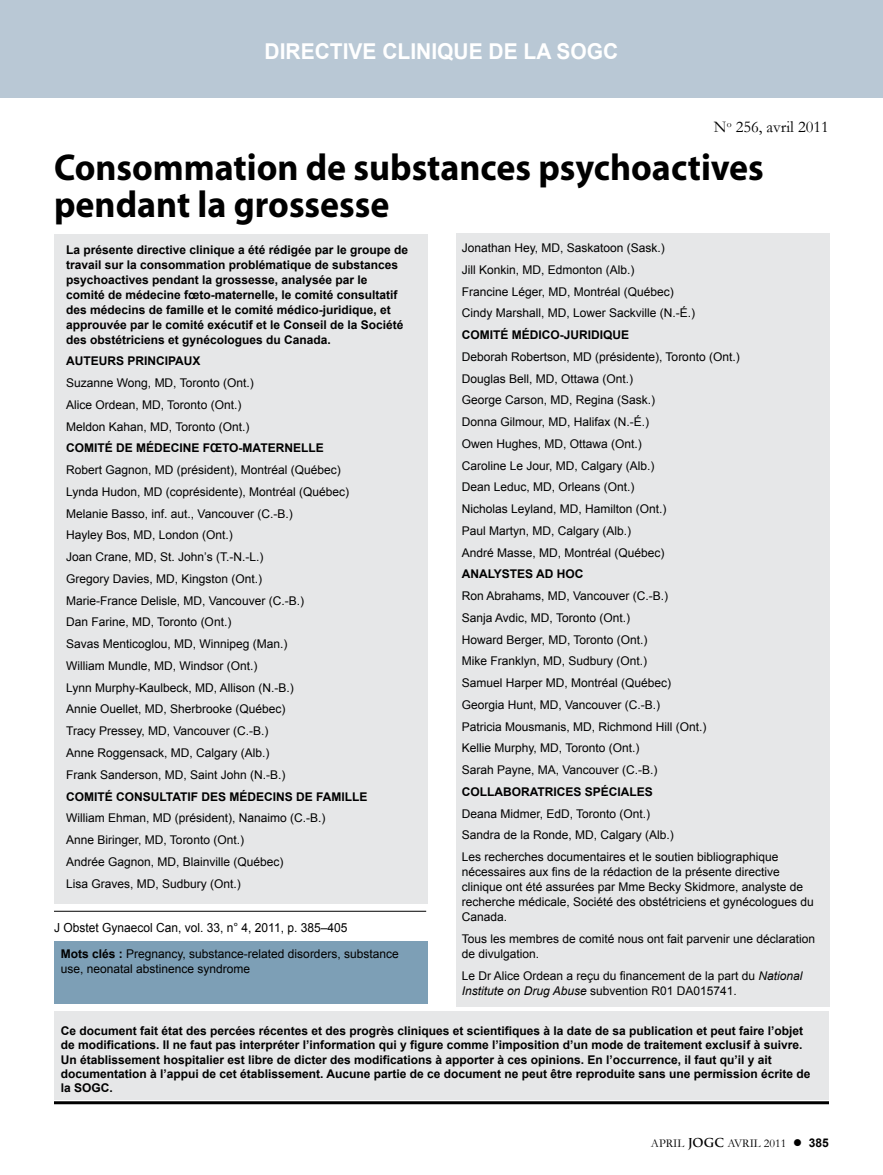
<style>
.page{position:relative;width:883px;height:1175px;background:#fff}
.page>*{position:absolute;margin:0;border:0;box-sizing:border-box;transform-origin:0 0}
.t1{font:700 37.5px/36px "Myriad";color:#000;scale:.96 1}
.t2{font:700 21.9px "Arial";color:#fff;scale:.96 1}
.t3{font:16.5px "Garamond";color:#000}
.t4{font:12.45px "Arial";color:#000;scale:.96 1}
.t5{font:12px/21.8px "Arial";color:#000}
.t6{font:700 12px/15px "Arial";color:#000}
.t7{font:12px "Garamond";color:#000}
.s1{font-weight:700}
.s2{font-style:italic}
.s3{font-family:"Trajan Pro";font-weight:700}
.s4{font-family:"Arial";font-weight:700}
</style>
<div class="page">
<div style="left:0;top:0;width:883px;height:97px;background:#b9c8d5"></div>
<div style="left:54px;top:940px;width:374px;height:63px;background:#7d9fb6"></div>
<div style="left:54px;top:1011px;width:775px;height:89px;background:#e6e7e8"></div>
<hr style="left:54px;top:1101px;width:775px;height:3px;background:#000">
<hr style="left:54px;top:910px;width:372px;height:1px;background:#000">
<div style="left:54px;top:234px;width:374px;height:669px;background:#e6e7e8"></div>
<div style="left:456px;top:233px;width:374px;height:773px;background:#e6e7e8"></div>
<h2 class="t2" style="left:264px;top:37px;width:30px">Directive</h2>
<h2 class="t2" style="left:382px;top:37px;width:14px">clinique</h2>
<h2 class="t2" style="left:489px;top:37px;width:137px">de la SOGC</h2>
<h3 class="t3" style="left:714px;top:116px;width:117px">N<sup>o</sup> 256, avril 2011</h3>
<h1 class="t1" style="left:54px;top:151px;width:741px">Consommation de substances psychoactives pendant la grossesse</h1>
<p class="t6" style="left:66px;top:242px;width:344px">La présente directive clinique a été rédigée par le groupe de travail sur la consommation problématique de substances psychoactives pendant la grossesse, analysée par le comité de médecine fœto-maternelle, le comité consultatif des médecins de famille et le comité médico-juridique, et approuvée par le comité exécutif et le Conseil de la Société des obstétriciens et gynécologues du Canada.</p>
<p class="t6" style="left:66px;top:354px;width:136px">AUTEURS PRINCIPAUX</p>
<p class="t5" style="left:66px;top:372px;width:189px">Suzanne Wong, MD, Toronto (Ont. )<br>Alice Ordean, MD, Toronto (Ont. )<br>Meldon Kahan, MD, Toronto (Ont. )</p>
<p class="t6" style="left:66px;top:441px;width:259px">COMITÉ DE MÉDECINE FŒTO-MATERNELLE</p>
<p class="t5" style="left:66px;top:459px;width:284px">Robert Gagnon, MD (président), Montréal (Québec)<br>Lynda Hudon, MD (coprésidente), Montréal (Québec)<br>Melanie Basso, inf. aut. , Vancouver (C.-B. )<br>Hayley Bos, MD, London (Ont. )<br>Joan Crane, MD, St. John’s (T.-N.-L. )<br>Gregory Davies, MD, Kingston (Ont. )<br>Marie-France Delisle, MD, Vancouver (C.-B. )<br>Dan Farine, MD, Toronto (Ont. )<br>Savas Menticoglou, MD, Winnipeg (Man. )<br>William Mundle, MD, Windsor (Ont. )<br>Lynn Murphy-Kaulbeck, MD, Allison (N.-B. )<br>Annie Ouellet, MD, Sherbrooke (Québec)<br>Tracy Pressey, MD, Vancouver (C. -B. )<br>Anne Roggensack, MD, Calgary (Alb. )<br>Frank Sanderson, MD, Saint John (N.-B. )</p>
<p class="t6" style="left:66px;top:789px;width:303px">COMITÉ CONSULTATIF DES MÉDECINS DE FAMILLE</p>
<p class="t5" style="left:66px;top:807px;width:261px">William Ehman, MD (président), Nanaimo (C.-B. )<br>Anne Biringer, MD, Toronto (Ont. )<br>Andrée Gagnon, MD, Blainville (Québec)<br>Lisa Graves, MD, Sudbury (Ont. )</p>
<p class="t4" style="left:54px;top:919px;width:307px">J Obstet Gynaecol Can, vol. 33, n° 4, 2011, p. 385–405</p>
<p class="t5" style="left:61px;top:946px;width:339px;line-height:15px"><span class="s1">Mots clés :</span> Pregnancy, substance-related disorders, substance use, neonatal abstinence syndrome</p>
<p class="t5" style="left:462px;top:237px;width:235px">Jonathan Hey, MD, Saskatoon (Sask. )<br>Jill Konkin, MD, Edmonton (Alb.)<br>Francine Léger, MD, Montréal (Québec)<br>Cindy Marshall, MD, Lower Sackville (N.-É. )</p>
<p class="t6" style="left:462px;top:328px;width:169px">COMITÉ MÉDICO-JURIDIQUE</p>
<p class="t5" style="left:462px;top:346px;width:279px">Deborah Robertson, MD (présidente), Toronto (Ont. )<br>Douglas Bell, MD, Ottawa (Ont. )<br>George Carson, MD, Regina (Sask. )<br>Donna Gilmour, MD, Halifax (N.-É. )<br>Owen Hughes, MD, Ottawa (Ont. )<br>Caroline Le Jour, MD, Calgary (Alb. )<br>Dean Leduc, MD, Orleans (Ont. )<br>Nicholas Leyland, MD, Hamilton (Ont. )<br>Paul Martyn, MD, Calgary (Alb. )<br>André Masse, MD, Montréal (Québec)</p>
<p class="t6" style="left:462px;top:567px;width:123px">ANALYSTES AD HOC</p>
<p class="t5" style="left:462px;top:585px;width:246px">Ron Abrahams, MD, Vancouver (C.-B. )<br>Sanja Avdic, MD, Toronto (Ont. )<br>Howard Berger, MD, Toronto (Ont. )<br>Mike Franklyn, MD, Sudbury (Ont. )<br>Samuel Harper MD, Montréal (Québec)<br>Georgia Hunt, MD, Vancouver (C.-B. )<br>Patricia Mousmanis, MD, Richmond Hill (Ont. )<br>Kellie Murphy, MD, Toronto (Ont. )<br>Sarah Payne, MA, Vancouver (C.-B. )</p>
<p class="t6" style="left:462px;top:784px;width:193px">COLLABORATRICES SPÉCIALES</p>
<p class="t5" style="left:462px;top:802px;width:318px">Deana Midmer, EdD, Toronto (Ont. )<br>Sandra de la Ronde, MD, Calgary (Alb. )<br>Les recherches documentaires et le soutien bibliographique</p>
<p class="t5" style="left:462px;top:864px;width:354px;line-height:15px">nécessaires aux fins de la rédaction de la présente directive clinique ont été assurées par Mme Becky Skidmore, analyste de recherche médicale, Société des obstétriciens et gynécologues du Canada.</p>
<p class="t5" style="left:462px;top:931px;width:355px;line-height:15px">Tous les membres de comité nous ont fait parvenir une déclaration de divulgation.</p>
<p class="t5" style="left:462px;top:968px;width:342px;line-height:15px">Le Dr Alice Ordean a reçu du financement de la part du <span class="s2">National<br>Institute on Drug Abuse</span> subvention R01 DA015741.</p>
<p class="t6" style="left:61px;top:1023px;width:751px;line-height:14.4px">Ce document fait état des percées récentes et des progrès cliniques et scientifiques à la date de sa publication et peut faire l’objet de modifications. Il ne faut pas interpréter l’information qui y figure comme l’imposition d’un mode de traitement exclusif à suivre.<br>Un établissement hospitalier est libre de dicter des modifications à apporter à ces opinions. En l’occurrence, il faut qu’il y ait documentation à l’appui de cet établissement. Aucune partie de ce document ne peut être reproduite sans une permission écrite de la SOGC.</p>
<p class="t7" style="left:651px;top:1135px;width:179px">APRIL <span class="s3">JOGC</span> AVRIL 2011 ● <span class="s4">385</span></p>
</div>
